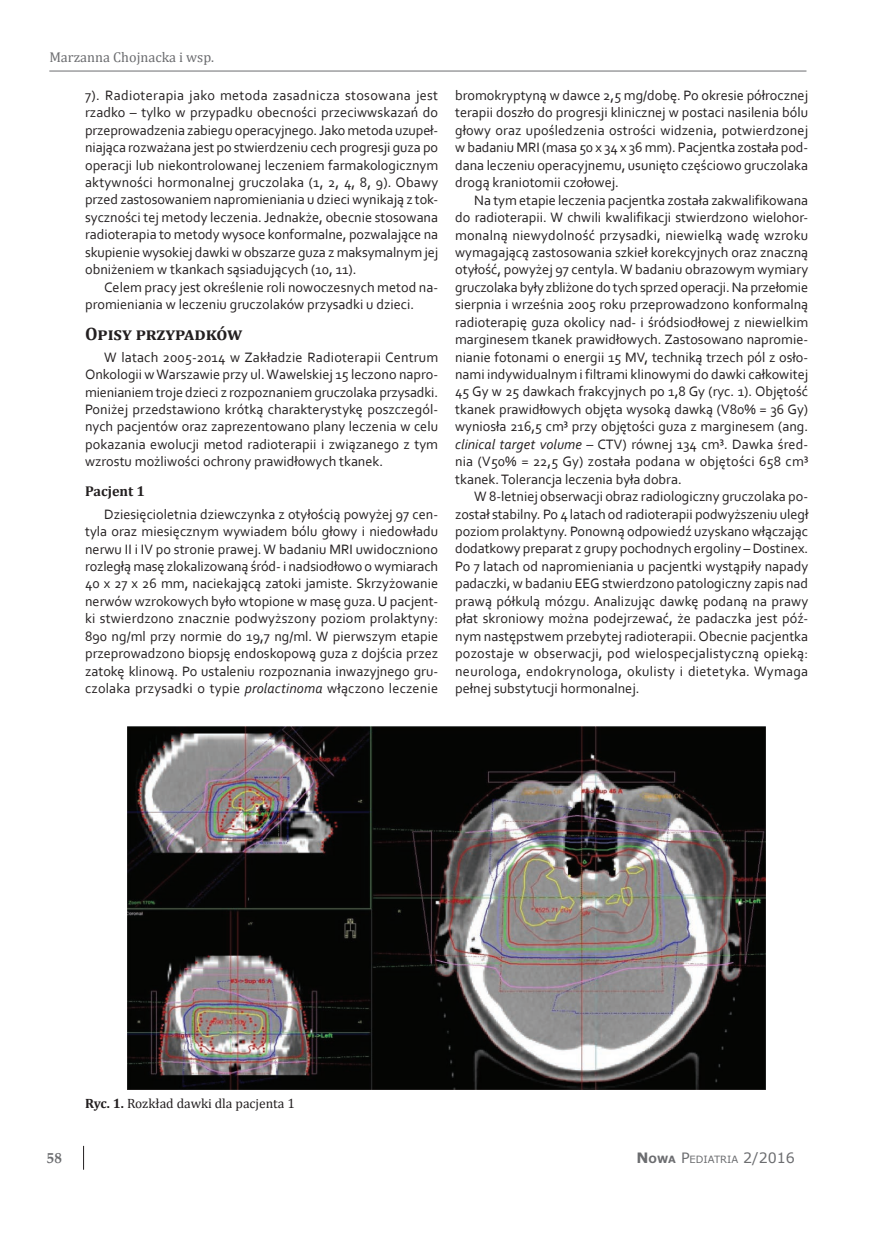
<style>
.page{position:relative;width:872px;height:1234px;background:#fff}
.page>*{position:absolute;margin:0;border:0;box-sizing:border-box;transform-origin:0 0}
.t1{font:700 18px "Cambria";letter-spacing:.01em;color:#231f20}
.t2{font:700 15px "Palatino Linotype";color:#6c6d70}
.t3{font:14.25px/17.4px "Corbel";color:#231f20;text-align:justify}
.t4{font:14.25px "Cambria";color:#6c6d70}
.t5{font:700 14.25px "Cambria";color:#231f20}
.t6{font:13.5px "Cambria";color:#231f20}
.t7{font:10.05px "Verdana";color:#6c6d70}
.s1{font-style:italic}
.s2{font-weight:700}
.s3{font-weight:700;font-size:14.25px}
.s4{font-size:14.25px}
</style>
<div class="page">
<hr style="left:49px;top:71px;width:757px;height:1px;background:#6c6d70">
<svg style="left:83px;top:1145px;width:1px;height:24px"></svg>
<img style="left:128px;top:726px;width:637px;height:363px">
<p class="t4" style="left:49px;top:49px;width:166px">Marzanna Chojnacka i wsp.</p>
<p class="t3" style="left:85px;top:86px;width:354px">7). Radioterapia jako metoda zasadnicza stosowana jest rzadko – tylko w przypadku obecności przeciwwskazań do przeprowadzenia zabiegu operacyjnego. Jako metoda uzupeł&shy;niająca rozważana jest po stwierdzeniu cech progresji guza po operacji lub niekontrolowanej leczeniem farmakologicznym aktywności hormonalnej gruczolaka (1, 2, 4, 8, 9). Obawy przed zastosowaniem napromieniania u dzieci wynikają z tok&shy;syczności tej metody leczenia. Jednakże, obecnie stosowana radioterapia to metody wysoce konformalne, pozwalające na skupienie wysokiej dawki w obszarze guza z maksymalnym jej obniżeniem w tkankach sąsiadujących (10, 11).</p>
<p class="t3" style="left:85px;top:278px;width:354px;text-indent:19px">Celem pracy jest określenie roli nowoczesnych metod na&shy;promieniania w leczeniu gruczolaków przysadki u dzieci.</p>
<p class="t1" style="left:85px;top:320px;width:158px">Opisy przypadków</p>
<p class="t3" style="left:85px;top:348px;width:354px;text-indent:19px">W latach 2005-2014 w Zakładzie Radioterapii Centrum Onkologii wWarszawie przy ul. Wawelskiej 15 leczono napro&shy;mienianiem troje dzieci z rozpoznaniem gruczolaka przysadki.<br>Poniżej przedstawiono krótką charakterystykę poszczegól&shy;nych pacjentów oraz zaprezentowano plany leczenia w celu pokazania ewolucji metod radioterapii i związanego z tym wzrostu możliwości ochrony prawidłowych tkanek.</p>
<p class="t5" style="left:85px;top:481px;width:61px">Pacjent 1</p>
<p class="t3" style="left:85px;top:505px;width:354px;text-indent:19px">Dziesięcioletnia dziewczynka z otyłością powyżej 97 cen&shy;tyla oraz miesięcznym wywiadem bólu głowy i niedowładu nerwu II i IV po stronie prawej. W badaniu MRI uwidoczniono rozległą masę zlokalizowaną śród- i nadsiodłowo o wymiarach 40 x 27 x 26 mm, naciekającą zatoki jamiste. Skrzyżowanie nerwów wzrokowych było wtopione w masę guza. U pacjent&shy;ki stwierdzono znacznie podwyższony poziom prolaktyny:<br>890 ng/ml przy normie do 19,7 ng/ml. W pierwszym etapie przeprowadzono biopsję endoskopową guza z dojścia przez zatokę klinową. Po ustaleniu rozpoznania inwazyjnego gru&shy;czolaka przysadki o typie <span class="s1">prolactinoma</span> włączono leczenie</p>
<p class="t3" style="left:455px;top:86px;width:354px">bromokryptyną w dawce 2,5 mg/dobę. Po okresie półrocznej terapii doszło do progresji klinicznej w postaci nasilenia bólu głowy oraz upośledzenia ostrości widzenia, potwierdzonej w badaniu MRI (masa 50 x 34 x 36 mm). Pacjentka została pod&shy;dana leczeniu operacyjnemu, usunięto częściowo gruczolaka drogą kraniotomii czołowej.</p>
<p class="t3" style="left:455px;top:191px;width:354px;text-indent:19px">Na tym etapie leczenia pacjentka została zakwalifikowana do radioterapii. W chwili kwalifikacji stwierdzono wielohor&shy;monalną niewydolność przysadki, niewielką wadę wzroku wymagającą zastosowania szkieł korekcyjnych oraz znaczną otyłość, powyżej 97 centyla. W badaniu obrazowym wymiary gruczolaka były zbliżone do tych sprzed operacji. Na przełomie sierpnia i września 2005 roku przeprowadzono konformalną radioterapię guza okolicy nad- i śródsiodłowej z niewielkim marginesem tkanek prawidłowych. Zastosowano napromie&shy;nianie fotonami o energii 15 MV, techniką trzech pól z osło&shy;nami indywidualnym i filtrami klinowymi do dawki całkowitej 45 Gy w 25 dawkach frakcyjnych po 1,8 Gy (ryc. 1). Objętość tkanek prawidłowych objęta wysoką dawką (V80% = 36 Gy) wyniosła 216,5 cm³ przy objętości guza z marginesem (ang. <span class="s1">clinical target volume</span> – CTV) równej 134 cm³. Dawka śred&shy;nia (V50% = 22,5 Gy) została podana w objętości 658 cm³ tkanek. Tolerancja leczenia była dobra.</p>
<p class="t3" style="left:455px;top:487px;width:354px;text-indent:19px">W 8-letniej obserwacji obraz radiologiczny gruczolaka po&shy;został stabilny. Po 4 latach od radioterapii podwyższeniu uległ poziom prolaktyny. Ponowną odpowiedź uzyskano włączając dodatkowy preparat z grupy pochodnych ergoliny – Dostinex.<br>Po 7 latach od napromieniania u pacjentki wystąpiły napady padaczki, w badaniu EEG stwierdzono patologiczny zapis nad prawą półkulą mózgu. Analizując dawkę podaną na prawy płat skroniowy można podejrzewać, że padaczka jest póź&shy;nym następstwem przebytej radioterapii. Obecnie pacjentka pozostaje w obserwacji, pod wielospecjalistyczną opieką: neurologa, endokrynologa, okulisty i dietetyka. Wymaga pełnej substytucji hormonalnej.</p>
<p class="t6" style="left:85px;top:1094px;width:211px"><span class="s2">Ryc. 1.</span> Rozkład dawki dla pacjenta 1</p>
<p class="t2" style="left:47px;top:1146px;width:17px">58</p>
<p class="t7" style="left:636px;top:1152px;width:160px"><span class="s3">N</span><span class="s2">OWA</span> <span class="s4">P</span>EDIATRIA <span class="s4">2</span><span class="s4">/2016</span></p>
</div>
